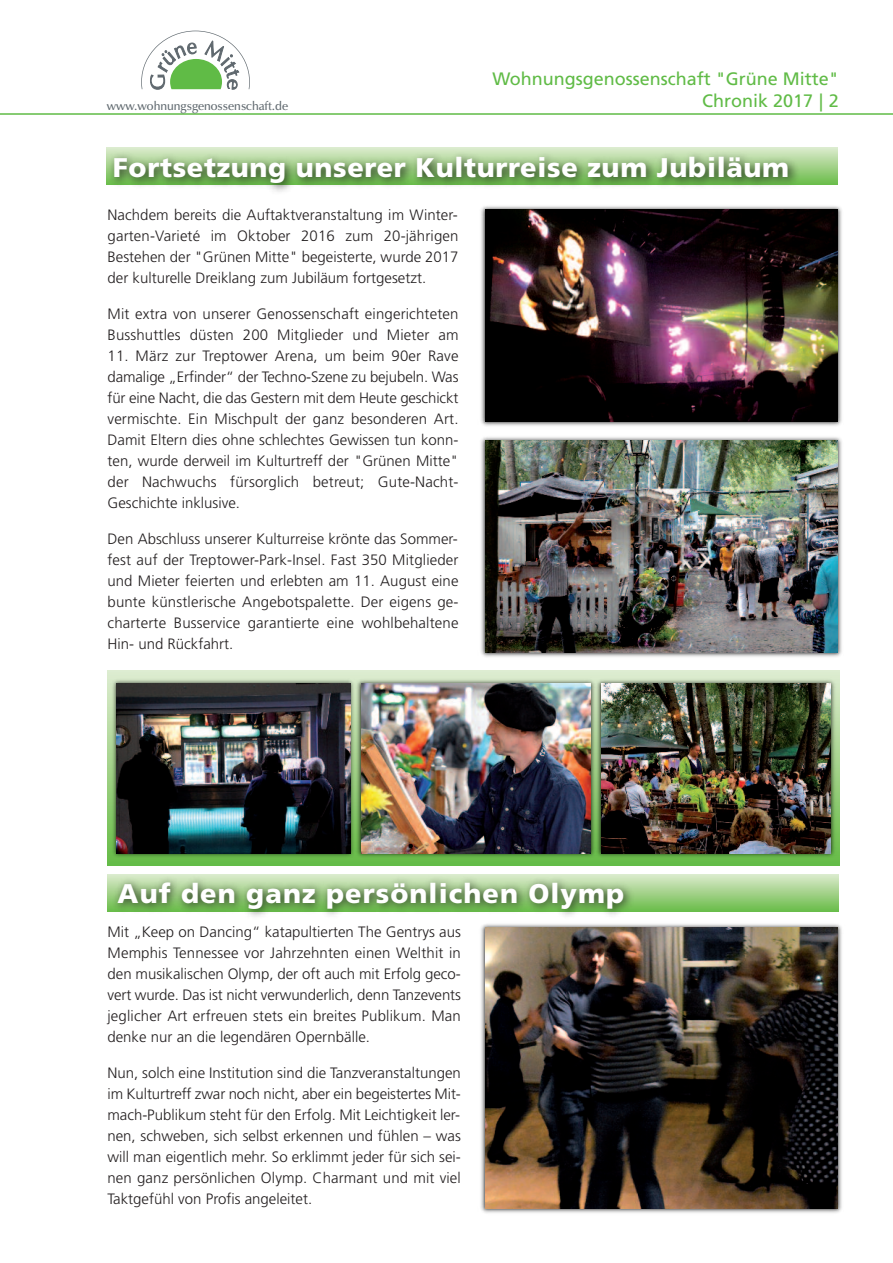
<style>
.page{position:relative;width:893px;height:1263px;background:#fff}
.page>*{position:absolute;margin:0;border:0;box-sizing:border-box;transform-origin:0 0}
.t1{font:900 27px "Frutiger LT Com";letter-spacing:.025em;color:#fff}
.t2{font:18px "Frutiger LT Std";color:#60bb46}
.t3{font:300 15px/21px "Frutiger LT Std";letter-spacing:.01em;color:#231f20;text-align:justify}
.t4{font:600 12.15px "Zapf Humanist 601 BT";color:#60696f}
</style>
<div class="page">
<hr style="left:0;top:113px;width:893px;height:2px;background:#60bb46">
<svg style="left:141px;top:31px;width:109px;height:58px"></svg>
<svg style="left:797px;top:874px;width:42px;height:37px;background:#a4d38c"></svg>
<img style="left:107px;top:874px;width:690px;height:43px">
<img style="left:481px;top:208px;width:361px;height:218px">
<img style="left:485px;top:209px;width:353px;height:213px">
<img style="left:481px;top:437px;width:361px;height:220px">
<img style="left:485px;top:440px;width:353px;height:213px">
<img style="left:481px;top:924px;width:361px;height:289px">
<img style="left:485px;top:927px;width:353px;height:281px">
<svg style="left:108px;top:670px;width:732px;height:196px;background:#a6d693"></svg>
<img style="left:108px;top:675px;width:245px;height:187px">
<img style="left:117px;top:683px;width:234px;height:170px">
<img style="left:353px;top:675px;width:240px;height:187px">
<img style="left:361px;top:683px;width:230px;height:170px">
<img style="left:593px;top:675px;width:246px;height:187px">
<img style="left:601px;top:683px;width:230px;height:170px">
<img style="left:106px;top:147px;width:734px;height:61px">
<p class="t2" style="left:492px;top:72px;width:348px">Wohnungsgenossenschaft "Grüne Mitte"</p>
<p class="t4" style="left:107px;top:98px;width:183px">www.wohnungsgenossenschaft.de</p>
<p class="t2" style="left:702px;top:93px;width:138px">Chronik 2017 | 2</p>
<h1 class="t1" style="left:113px;top:152px;width:678px">Fortsetzung unserer Kulturreise zum Jubiläum</h1>
<p class="t3" style="left:108px;top:206px;width:352px">Nachdem bereits die Auftaktveranstaltung im Winter&shy;garten-Varieté im Oktober 2016 zum 20-jährigen Bestehen der "Grünen Mitte" begeisterte, wurde 2017 der kulturelle Dreiklang zum Jubiläum fortgesetzt.</p>
<p class="t3" style="left:108px;top:305px;width:352px">Mit extra von unserer Genossenschaft eingerichteten<br>Busshuttles düsten 200 Mitglieder und Mieter am</p>
<p class="t3" style="left:108px;top:347px;width:352px">11. März zur Treptower Arena, um beim 90er Rave damalige „Erfinder“ der Techno-Szene zu bejubeln. Was für eine Nacht, die das Gestern mit dem Heute geschickt vermischte. Ein Mischpult der ganz besonderen Art.<br>Damit Eltern dies ohne schlechtes Gewissen tun konn&shy;ten, wurde derweil im Kulturtreff der "Grünen Mitte" der Nachwuchs fürsorglich betreut; Gute-Nacht-Geschichte inklusive.</p>
<p class="t3" style="left:108px;top:530px;width:352px">Den Abschluss unserer Kulturreise krönte das Sommer&shy;fest auf der Treptower-Park-Insel. Fast 350 Mitglieder und Mieter feierten und erlebten am 11. August eine bunte künstlerische Angebotspalette. Der eigens ge&shy;charterte Busservice garantierte eine wohlbehaltene Hin- und Rückfahrt.</p>
<h1 class="t1" style="left:118px;top:877px;width:508px">Auf den ganz persönlichen Olymp</h1>
<p class="t3" style="left:107px;top:923px;width:355px">Mit „Keep on Dancing“ katapultierten The Gentrys aus Memphis Tennessee vor Jahrzehnten einen Welthit in den musikalischen Olymp, der oft auch mit Erfolg geco&shy;vert wurde. Das ist nicht verwunderlich, denn Tanzevents jeglicher Art erfreuen stets ein breites Publikum. Man denke nur an die legendären Opernbälle.</p>
<p class="t3" style="left:107px;top:1064px;width:355px">Nun, solch eine Institution sind die Tanzveranstaltungen im Kulturtreff zwar noch nicht, aber ein begeistertes Mit&shy;mach-Publikum steht für den Erfolg. Mit Leichtigkeit ler&shy;nen, schweben, sich selbst erkennen und fühlen – was will man eigentlich mehr. So erklimmt jeder für sich sei&shy;nen ganz persönlichen Olymp. Charmant und mit viel Taktgefühl von Profis angeleitet.</p>
</div>
